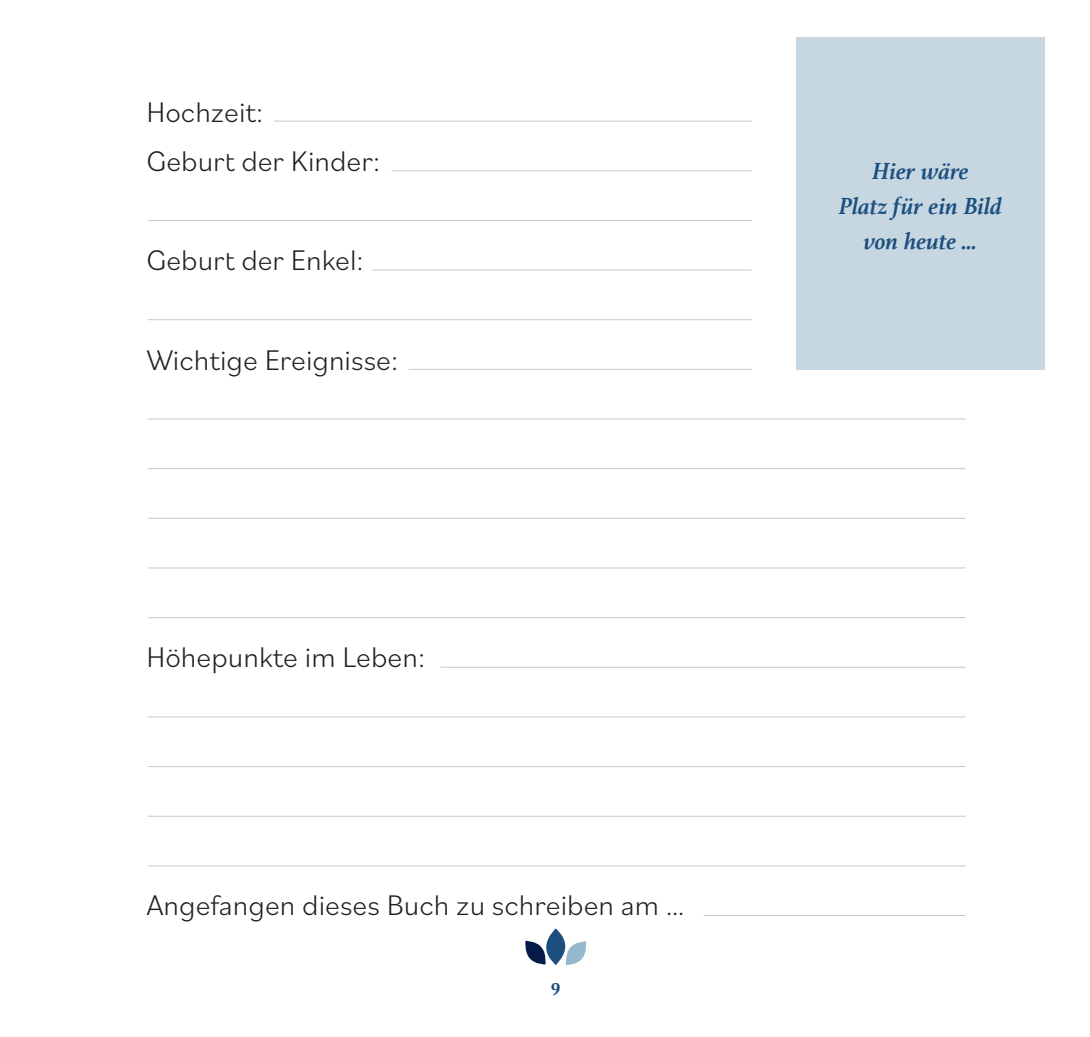
<style>
.page{position:relative;width:1090px;height:1037px;background:#fff}
.page>*{position:absolute;margin:0;border:0;box-sizing:border-box;transform-origin:0 0}
.t1{font:300 29.75px/49.5px "Bilo";color:#231f20}
.t2{font:italic 700 24.5px/35px "Athelas";color:#1c4f7d;text-align:center}
.t3{font:700 19.25px "Athelas";color:#1c4f7d}
</style>
<div class="page">
<svg style="left:546px;top:928px;width:19px;height:37px"></svg>
<svg style="left:564px;top:941px;width:23px;height:24px"></svg>
<svg style="left:525px;top:940px;width:22px;height:24px"></svg>
<div style="left:796px;top:37px;width:248px;height:333px;background:#c6d7e2"></div>
<hr style="left:274px;top:121px;width:478px;height:1px;background:#c7c8ca">
<hr style="left:391px;top:170px;width:361px;height:1px;background:#c7c8ca">
<hr style="left:371px;top:270px;width:381px;height:1px;background:#c7c8ca">
<hr style="left:148px;top:220px;width:604px;height:1px;background:#c7c8ca">
<hr style="left:148px;top:319px;width:604px;height:1px;background:#c7c8ca">
<hr style="left:148px;top:418px;width:817px;height:1px;background:#c7c8ca">
<hr style="left:148px;top:468px;width:817px;height:1px;background:#c7c8ca">
<hr style="left:148px;top:518px;width:817px;height:1px;background:#c7c8ca">
<hr style="left:148px;top:567px;width:817px;height:1px;background:#c7c8ca">
<hr style="left:148px;top:617px;width:817px;height:1px;background:#c7c8ca">
<hr style="left:148px;top:865px;width:817px;height:1px;background:#c7c8ca">
<hr style="left:440px;top:667px;width:525px;height:1px;background:#c7c8ca">
<hr style="left:408px;top:369px;width:344px;height:1px;background:#c7c8ca">
<hr style="left:148px;top:716px;width:817px;height:1px;background:#c7c8ca">
<hr style="left:148px;top:766px;width:817px;height:1px;background:#c7c8ca">
<hr style="left:148px;top:816px;width:817px;height:1px;background:#c7c8ca">
<hr style="left:703px;top:915px;width:262px;height:1px;background:#c7c8ca">
<p class="t1" style="left:146px;top:86px;width:235px">Hochzeit:<br>Geburt der Kinder:</p>
<p class="t1" style="left:146px;top:234px;width:219px">Geburt der Enkel:</p>
<p class="t1" style="left:146px;top:334px;width:253px">Wichtige Ereignisse:</p>
<p class="t1" style="left:146px;top:631px;width:280px">Höhepunkte im Leben:</p>
<p class="t1" style="left:146px;top:879px;width:540px">Angefangen dieses Buch zu schreiben am …</p>
<p class="t3" style="left:551px;top:970px;width:11px">9</p>
<p class="t2" style="left:838px;top:153px;width:165px">Hier wäre<br>Platz für ein Bild von heute ...</p>
</div>
